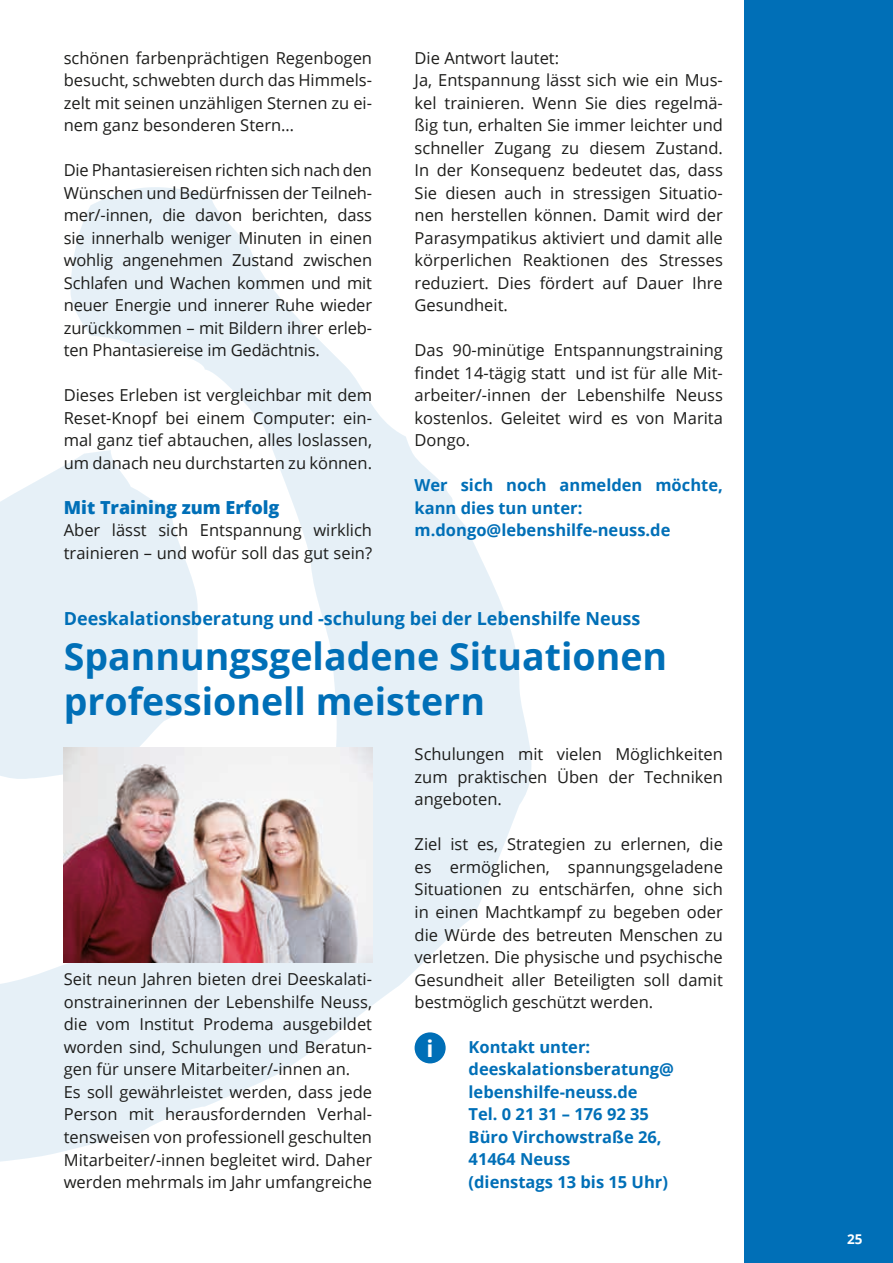
<style>
.page{position:relative;width:893px;height:1263px;background:#fff}
.page>*{position:absolute;margin:0;border:0;box-sizing:border-box;transform-origin:0 0}
.t1{font:700 37.5px/45px "Open Sans";color:#006fb7}
.t2{font:700 22.95px "Open Sans";color:#fff}
.t3{font:700 18px "Open Sans";color:#006fb7}
.t4{font:800 18px "Open Sans";color:#006fb7}
.t5{font:16.5px/22.5px "Open Sans";color:#1d1d1b;text-align:justify}
.t6{font:700 16.5px/22.5px "Open Sans";color:#006fb7}
.t7{font:700 13.5px "Open Sans";color:#fff}
</style>
<div class="page">
<svg style="left:0;top:187px;width:532px;height:975px;fill:#e6f0f7"></svg>
<div style="left:744px;top:0;width:149px;height:1263px;background:#006fb7"></div>
<div style="left:415px;top:1032px;width:31px;height:31px;background:#006fb7;border-radius:50%"></div>
<img style="left:64px;top:747px;width:308px;height:215px">
<p class="t5" style="left:64px;top:46px;width:310px">schönen farbenprächtigen Regenbogen besucht, schwebten durch das Himmels&shy;zelt mit seinen unzähligen Sternen zu ei&shy;nem ganz besonderen Stern…</p>
<p class="t5" style="left:64px;top:159px;width:310px">Die Phantasiereisen richten sich nach den Wünschen und Bedürfnissen der Teilneh&shy;mer/-innen, die davon berichten, dass sie innerhalb weniger Minuten in einen wohlig angenehmen Zustand zwischen Schlafen und Wachen kommen und mit neuer Energie und innerer Ruhe wieder zurückkommen – mit Bildern ihrer erleb&shy;ten Phantasiereise im Gedächtnis.</p>
<p class="t5" style="left:64px;top:384px;width:310px">Dieses Erleben ist vergleichbar mit dem Reset-Knopf bei einem Computer: ein&shy;mal ganz tief abtauchen, alles loslassen, um danach neu durchstarten zu können.</p>
<p class="t4" style="left:64px;top:493px;width:217px">Mit Training zum Erfolg</p>
<p class="t5" style="left:64px;top:518px;width:310px">Aber lässt sich Entspannung wirklich trainieren – und wofür soll das gut sein?</p>
<p class="t5" style="left:415px;top:46px;width:310px;text-align:left">Die Antwort lautet:<br>Ja, Entspannung lässt sich wie ein Mus&shy;kel trainieren. Wenn Sie dies regelmä&shy;ßig tun, erhalten Sie immer leichter und schneller Zugang zu diesem Zustand.<br>In der Konsequenz bedeutet das, dass Sie diesen auch in stressigen Situatio&shy;nen herstellen können. Damit wird der Parasympatikus aktiviert und damit alle körperlichen Reaktionen des Stresses reduziert. Dies fördert auf Dauer Ihre Gesundheit.</p>
<p class="t5" style="left:415px;top:339px;width:310px">Das 90-minütige Entspannungstraining findet 14-tägig statt und ist für alle Mit&shy;arbeiter/-innen der Lebenshilfe Neuss kostenlos. Geleitet wird es von Marita Dongo.</p>
<p class="t6" style="left:415px;top:474px;width:310px">Wer sich noch anmelden möchte, kann dies tun unter: m.dongo@lebenshilfe-neuss.de</p>
<p class="t3" style="left:64px;top:606px;width:578px">Deeskalationsberatung und -schulung bei der Lebenshilfe Neuss</p>
<h1 class="t1" style="left:64px;top:633px;width:605px">Spannungsgeladene Situationen professionell meistern</h1>
<p class="t5" style="left:64px;top:968px;width:310px;text-align:left">Seit neun Jahren bieten drei Deeskalati&shy;onstrainerinnen der Lebenshilfe Neuss, die vom Institut Prodema ausgebildet worden sind, Schulungen und Beratun&shy;gen für unsere Mitarbeiter/-innen an.<br>Es soll gewährleistet werden, dass jede Person mit herausfordernden Verhal&shy;tensweisen von professionell geschulten Mitarbeiter/-innen begleitet wird. Daher werden mehrmals im Jahr umfangreiche</p>
<p class="t5" style="left:415px;top:743px;width:310px">Schulungen mit vielen Möglichkeiten zum praktischen Üben der Techniken angeboten.</p>
<p class="t5" style="left:415px;top:833px;width:310px">Ziel ist es, Strategien zu erlernen, die es ermöglichen, spannungsgeladene Situationen zu entschärfen, ohne sich in einen Machtkampf zu begeben oder die Würde des betreuten Menschen zu verletzen. Die physische und psychische Gesundheit aller Beteiligten soll damit bestmöglich geschützt werden.</p>
<h2 class="t2" style="left:427px;top:1032px;width:9px">i</h2>
<p class="t6" style="left:469px;top:1035px;width:207px">Kontakt unter: deeskalationsberatung@ lebenshilfe-neuss.de<br>Tel. 0 21 31 – 176 92 35<br>Büro Virchowstraße 26,<br>41464 Neuss<br>(dienstags 13 bis 15 Uhr)</p>
<p class="t7" style="left:847px;top:1229px;width:17px">25</p>
</div>
